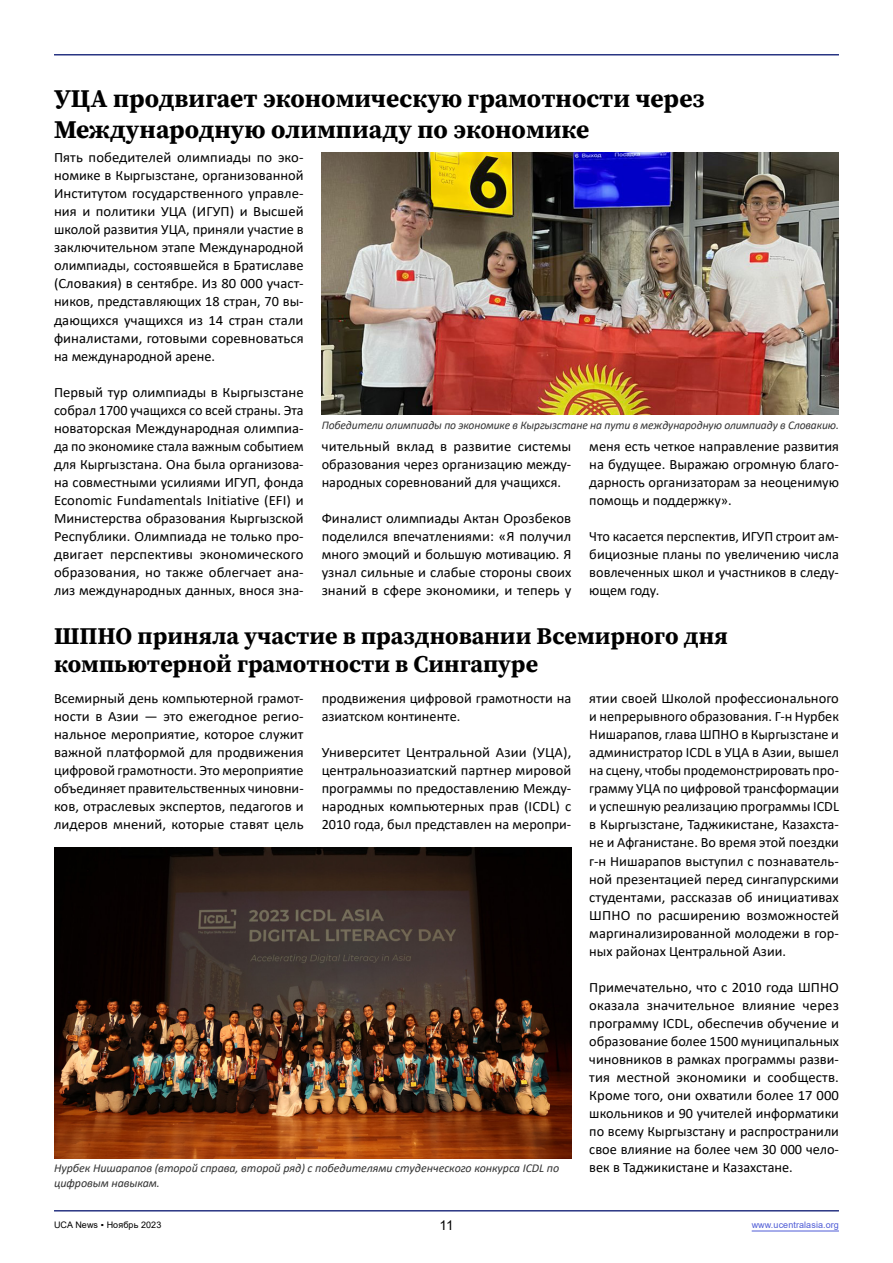
<style>
.page{position:relative;width:893px;height:1263px;background:#fff}
.page>*{position:absolute;margin:0;border:0;box-sizing:border-box;transform-origin:0 0}
.t1{font:25.5px/30.6px "Source Serif Variable";color:#000}
.t2{font:24px/28.8px "Source Serif Variable";color:#000}
.t3{font:14.25px/18px "Calibri";color:#000;text-align:justify}
.t4{font:13.5px "Arial";color:#000}
.t5{font:italic 12px/14.4px "Calibri";letter-spacing:-.005em;color:#333}
.t6{font:italic 11.7px "Calibri";letter-spacing:-.01em;color:#333}
.t7{font:9px "Arial";letter-spacing:.01em;color:#4f5cd6}
.t8{font:9px "Arial";letter-spacing:.01em;color:#000}
</style>
<div class="page">
<hr style="left:54px;top:1210px;width:785px;height:1px;background:#283583">
<hr style="left:54px;top:54px;width:785px;height:2px;background:#283583">
<img style="left:54px;top:847px;width:517px;height:312px">
<img style="left:322px;top:152px;width:517px;height:263px">
<hr style="left:752px;top:1230px;width:87px;height:1px;background:#4f5cd6">
<h1 class="t1" style="left:54px;top:83px;width:652px">УЦА продвигает экономическую грамотности через<br>Международную олимпиаду по экономике</h1>
<p class="t3" style="left:54px;top:148px;width:251px">Пять победителей олимпиады по эко&shy;номике в Кыргызстане, организованной Институтом государственного управле&shy;ния и политики УЦА (ИГУП) и Высшей школой развития УЦА, приняли участие в заключительном этапе Международной олимпиады, состоявшейся в Братиславе (Словакия) в сентябре. Из 80 000 участ&shy;ников, представляющих 18 стран, 70 вы&shy;дающихся учащихся из 14 стран стали финалистами, готовыми соревноваться на международной арене.</p>
<p class="t3" style="left:54px;top:383px;width:251px">Первый тур олимпиады в Кыргызстане собрал 1700 учащихся со всей страны. Эта новаторская Международная олимпиа&shy;да по экономике стала важным событием для Кыргызстана. Она была организова&shy;на совместными усилиями ИГУП, фонда Economic Fundamentals Initiative (EFI) и Министерства образования Кыргызской Республики. Олимпиада не только про&shy;двигает перспективы экономического образования, но также облегчает ана&shy;лиз международных данных, внося зна-</p>
<p class="t6" style="left:322px;top:417px;width:519px">Победители олимпиады по экономике в Кыргызстане на пути в международную олимпиаду в Словакию.</p>
<p class="t3" style="left:322px;top:437px;width:251px">чительный вклад в развитие системы образования через организацию между&shy;народных соревнований для учащихся.</p>
<p class="t3" style="left:322px;top:509px;width:251px">Финалист олимпиады Актан Орозбеков поделился впечатлениями: «Я получил много эмоций и большую мотивацию. Я узнал сильные и слабые стороны своих знаний в сфере экономики, и теперь у</p>
<p class="t3" style="left:589px;top:437px;width:251px">меня есть четкое направление развития на будущее. Выражаю огромную благо&shy;дарность организаторам за неоценимую помощь и поддержку».</p>
<p class="t3" style="left:589px;top:527px;width:251px">Что касается перспектив, ИГУП строит ам&shy;бициозные планы по увеличению числа вовлеченных школ и участников в следу&shy;ющем году.</p>
<h2 class="t2" style="left:54px;top:621px;width:675px">ШПНО приняла участие в праздновании Всемирного дня компьютерной грамотности в Сингапуре</h2>
<p class="t3" style="left:54px;top:689px;width:251px">Всемирный день компьютерной грамот&shy;ности в Азии — это ежегодное регио&shy;нальное мероприятие, которое служит важной платформой для продвижения цифровой грамотности. Это мероприятие объединяет правительственных чиновни&shy;ков, отраслевых экспертов, педагогов и лидеров мнений, которые ставят цель</p>
<p class="t3" style="left:322px;top:689px;width:251px">продвижения цифровой грамотности на азиатском континенте.</p>
<p class="t3" style="left:322px;top:743px;width:251px">Университет Центральной Азии (УЦА), центральноазиатский партнер мировой программы по предоставлению Между&shy;народных компьютерных прав (ICDL) с 2010 года, был представлен на меропри-</p>
<p class="t5" style="left:54px;top:1160px;width:507px">Нурбек Нишарапов (второй справа, второй ряд) с победителями студенческого конкурса ICDL по цифровым навыкам.</p>
<p class="t3" style="left:589px;top:689px;width:251px">ятии своей Школой профессионального и непрерывного образования. Г-н Нурбек Нишарапов, глава ШПНО в Кыргызстане и администратор ICDL в УЦА в Азии, вышел на сцену, чтобы продемонстрировать про&shy;грамму УЦА по цифровой трансформации и успешную реализацию программы ICDL в Кыргызстане, Таджикистане, Казахста&shy;не и Афганистане. Во время этой поездки г-н Нишарапов выступил с познаватель&shy;ной презентацией перед сингапурскими студентами, рассказав об инициативах ШПНО по расширению возможностей маргинализированной молодежи в гор&shy;ных районах Центральной Азии.</p>
<p class="t3" style="left:589px;top:978px;width:251px">Примечательно, что с 2010 года ШПНО оказала значительное влияние через программу ICDL, обеспечив обучение и образование более 1500 муниципальных чиновников в рамках программы разви&shy;тия местной экономики и сообществ.<br>Кроме того, они охватили более 17 000 школьников и 90 учителей информатики по всему Кыргызстану и распространили свое влияние на более чем 30 000 чело&shy;век в Таджикистане и Казахстане.</p>
<p class="t8" style="left:54px;top:1218px;width:109px">UCA News ▪ Ноябрь 2023</p>
<p class="t4" style="left:439px;top:1215px;width:16px">11</p>
<p class="t7" style="left:752px;top:1218px;width:89px">www.ucentralasia.org</p>
</div>
